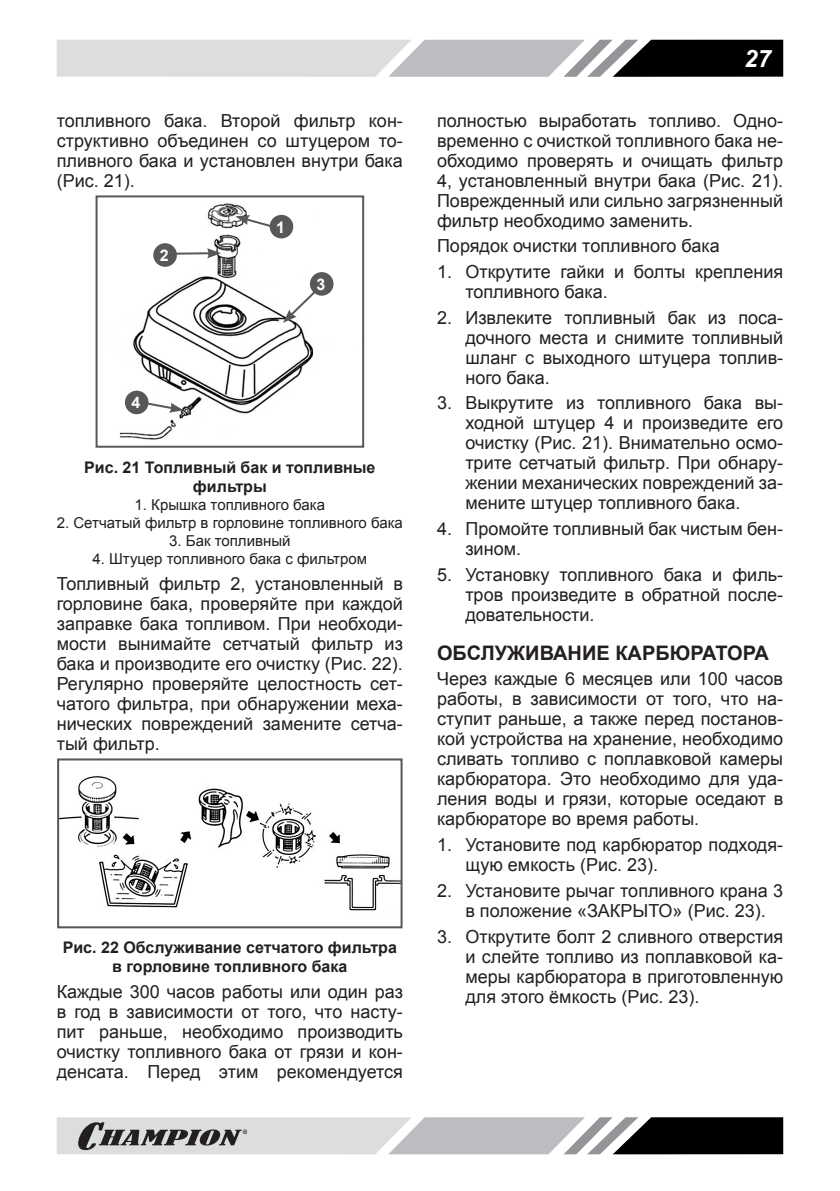
<style>
.page{position:relative;width:840px;height:1191px;background:#fff}
.page>*{position:absolute;margin:0;border:0;box-sizing:border-box;transform-origin:0 0}
.t1{font:italic 700 24px "Arial";color:#fff}
.Заголовок2{font:700 20px "Arial";color:#231f20}
.Текст_основной{font:18px/20px "Arial";color:#231f20;text-align:justify}
.Текст_список{font:18px/20px "Arial";color:#231f20}
.РИСУНОК{font:700 16px/19.2px "Arial";color:#231f20;text-align:center}
.Заголовок_1{font:700 16px "Arial";color:#fff}
.РИСУНОК_список_по_це{font:15px "Arial";color:#231f20}
</style>
<div class="page">
<svg style="left:57px;top:40px;width:725px;height:37px;background:#a7a8aa"></svg>
<svg style="left:57px;top:1117px;width:725px;height:37px;background:#9c9d9e"></svg>
<img style="left:119px;top:203px;width:215px;height:237px">
<div style="left:95px;top:195px;width:269px;height:253px;border:2px solid #57585a"></div>
<svg style="left:144px;top:401px;width:39px;height:12px"></svg>
<svg style="left:283px;top:284px;width:40px;height:39px"></svg>
<svg style="left:235px;top:215px;width:40px;height:14px"></svg>
<hr style="left:172px;top:252px;width:38px;height:3px;background:#57585a">
<svg style="left:207px;top:248px;width:14px;height:10px"></svg>
<div style="left:153px;top:243px;width:24px;height:24px;background:#57585a;border-radius:50%"></div>
<div style="left:310px;top:272px;width:23px;height:24px;background:#57585a;border-radius:50%"></div>
<div style="left:269px;top:215px;width:24px;height:23px;background:#57585a;border-radius:50%"></div>
<div style="left:125px;top:391px;width:23px;height:23px;background:#57585a;border-radius:50%"></div>
<img style="left:60px;top:776px;width:339px;height:135px">
<div style="left:57px;top:758px;width:345px;height:170px;border:2px solid #57585a"></div>
<p class="Текст_основной" style="left:57px;top:110px;width:347px">топливного бака. Второй фильтр кон&shy;структивно объединен со штуцером то&shy;пливного бака и установлен внутри бака (Рис. 21).</p>
<p class="Заголовок_1" style="left:160px;top:244px;width:10px">2</p>
<p class="Заголовок_1" style="left:131px;top:392px;width:10px">4</p>
<p class="Заголовок_1" style="left:276px;top:216px;width:10px">1</p>
<p class="Заголовок_1" style="left:316px;top:273px;width:10px">3</p>
<p class="РИСУНОК" style="left:84px;top:458px;width:292px">Рис. 21 Топливный бак и топливные фильтры</p>
<p class="РИСУНОК_список_по_це" style="left:134px;top:495px;width:192px">1. Крышка топливного бака</p>
<p class="РИСУНОК_список_по_це" style="left:57px;top:513px;width:347px">2. Сетчатый фильтр в горловине топливного бака</p>
<p class="РИСУНОК_список_по_це" style="left:169px;top:531px;width:123px">3. Бак топливный</p>
<p class="РИСУНОК_список_по_це" style="left:92px;top:549px;width:276px">4. Штуцер топливного бака с фильтром</p>
<p class="Текст_основной" style="left:57px;top:573px;width:347px">Топливный фильтр 2, установленный в горловине бака, проверяйте при каждой заправке бака топливом. При необходи&shy;мости вынимайте сетчатый фильтр из бака и производите его очистку (Рис. 22).<br>Регулярно проверяйте целостность сет&shy;чатого фильтра, при обнаружении меха&shy;нических повреждений замените сетча&shy;тый фильтр.</p>
<p class="РИСУНОК" style="left:63px;top:938px;width:335px">Рис. 22 Обслуживание сетчатого фильтра в горловине топливного бака</p>
<p class="Текст_основной" style="left:57px;top:982px;width:347px">Каждые 300 часов работы или один раз в год в зависимости от того, что насту&shy;пит раньше, необходимо производить очистку топливного бака от грязи и кон&shy;денсата. Перед этим рекомендуется</p>
<h1 class="t1" style="left:743px;top:42px;width:28px">27</h1>
<p class="Текст_основной" style="left:437px;top:110px;width:347px">полностью выработать топливо. Одно&shy;временно с очисткой топливного бака не&shy;обходимо проверять и очищать фильтр 4, установленный внутри бака (Рис. 21).<br>Поврежденный или сильно загрязненный фильтр необходимо заменить.</p>
<p class="Текст_список" style="left:437px;top:236px;width:284px">Порядок очистки топливного бака</p>
<p class="Текст_список" style="left:465px;top:262px;width:319px;text-indent:-28px">1. Открутите гайки и болты крепления топливного бака.</p>
<p class="Текст_список" style="left:465px;top:307px;width:319px;text-align:justify;text-indent:-28px">2. Извлеките топливный бак из поса&shy;дочного места и снимите топливный шланг с выходного штуцера топлив&shy;ного бака.</p>
<p class="Текст_список" style="left:465px;top:393px;width:319px;text-align:justify;text-indent:-28px">3. Выкрутите из топливного бака вы&shy;ходной штуцер 4 и произведите его очистку (Рис. 21). Внимательно осмо&shy;трите сетчатый фильтр. При обнару&shy;жении механических повреждений за&shy;мените штуцер топливного бака.</p>
<p class="Текст_список" style="left:465px;top:519px;width:319px;text-indent:-28px">4. Промойте топливный бак чистым бен&shy;зином.</p>
<p class="Текст_список" style="left:465px;top:564px;width:319px;text-align:justify;text-indent:-28px">5. Установку топливного бака и филь&shy;тров произведите в обратной после&shy;довательности.</p>
<p class="Заголовок2" style="left:437px;top:639px;width:333px">ОБСЛУЖИВАНИЕ КАРБЮРАТОРА</p>
<p class="Текст_основной" style="left:437px;top:669px;width:347px">Через каждые 6 месяцев или 100 часов работы, в зависимости от того, что на&shy;ступит раньше, а также перед постанов&shy;кой устройства на хранение, необходимо сливать топливо с поплавковой камеры карбюратора. Это необходимо для уда&shy;ления воды и грязи, которые оседают в карбюраторе во время работы.</p>
<p class="Текст_список" style="left:465px;top:835px;width:319px;text-indent:-28px">1. Установите под карбюратор подходя&shy;щую емкость (Рис. 23).</p>
<p class="Текст_список" style="left:465px;top:880px;width:319px;text-indent:-28px">2. Установите рычаг топливного крана 3 в положение «ЗАКРЫТО» (Рис. 23).</p>
<p class="Текст_список" style="left:465px;top:926px;width:319px;text-align:justify;text-indent:-28px">3. Открутите болт 2 сливного отверстия и слейте топливо из поплавковой ка&shy;меры карбюратора в приготовленную для этого ёмкость (Рис. 23).</p>
</div>
